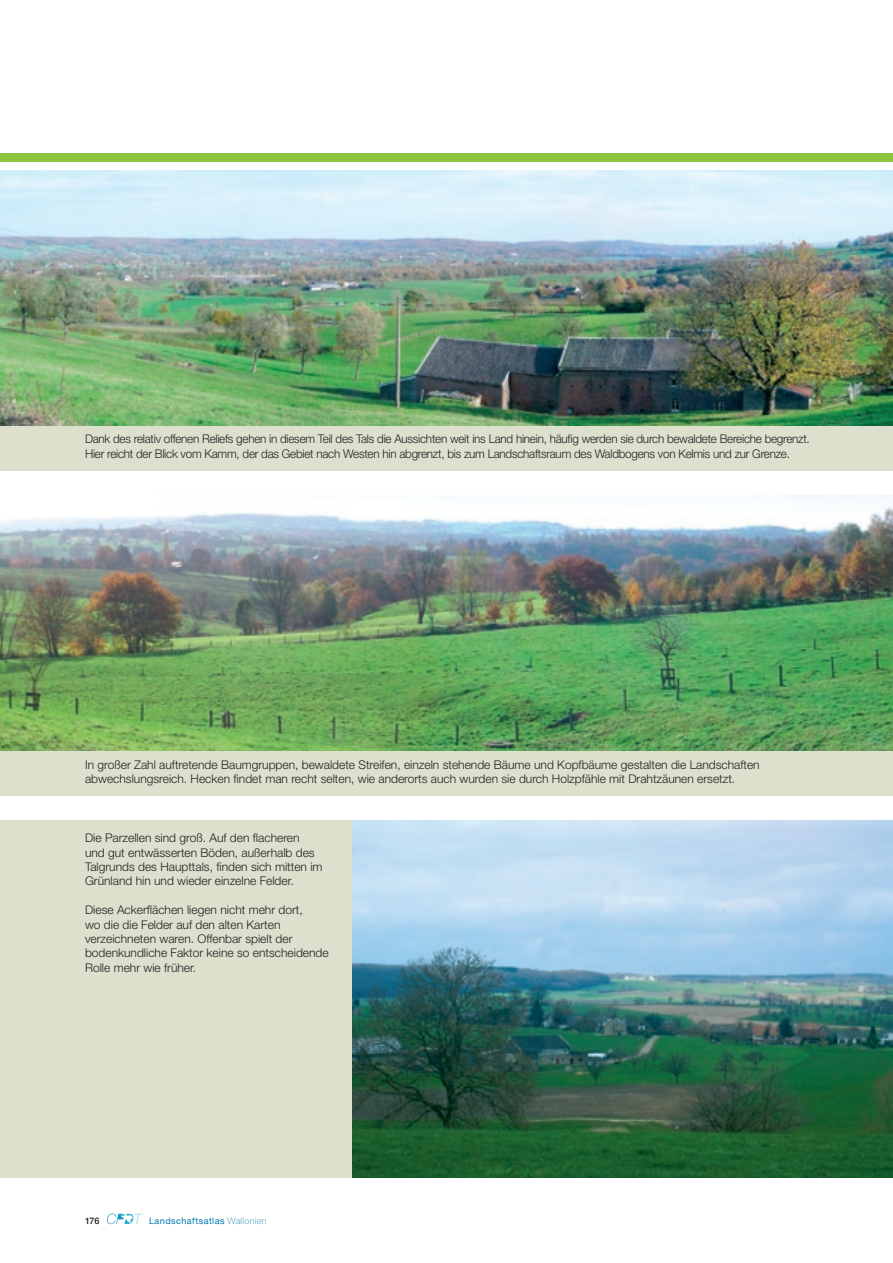
<style>
.page{position:relative;width:893px;height:1263px;background:#fff}
.page>*{position:absolute;margin:0;border:0;box-sizing:border-box;transform-origin:0 0}
.t1{font:300 12px/14.4px "Helvetica Neue";color:#231f20}
.t2{font:300 12px/14.4px "Helvetica Neue";letter-spacing:-.02em;color:#231f20}
.t3{font:9px "Helvetica Neue";letter-spacing:.05em;color:#0078ae}
.t4{font:500 9px "Helvetica Neue";color:#231f20}
.s1{font-weight:100}
</style>
<div class="page">
<div style="left:0;top:153px;width:893px;height:9px;background:#8bc63e"></div>
<div style="left:0;top:425px;width:893px;height:46px;background:#dee0ce"></div>
<div style="left:0;top:750px;width:893px;height:46px;background:#dee0ce"></div>
<div style="left:0;top:821px;width:354px;height:357px;background:#dee0ce"></div>
<svg style="left:107px;top:1213px;width:35px;height:11px"></svg>
<img style="left:0;top:495px;width:893px;height:255px">
<img style="left:353px;top:821px;width:540px;height:357px">
<img style="left:0;top:170px;width:893px;height:255px">
<p class="t2" style="left:85px;top:431px;width:726px">Dank des relativ offenen Reliefs gehen in diesem Teil des Tals die Aussichten weit ins Land hinein, häufig werden sie durch bewaldete Bereiche begrenzt.<br>Hier reicht der Blick vom Kamm, der das Gebiet nach Westen hin abgrenzt, bis zum Landschaftsraum des Waldbogens von Kelmis und zur Grenze.</p>
<p class="t1" style="left:85px;top:757px;width:676px">In großer Zahl auftretende Baumgruppen, bewaldete Streifen, einzeln stehende Bäume und Kopfbäume gestalten die Landschaften abwechslungsreich. Hecken findet man recht selten, wie anderorts auch wurden sie durch Holzpfähle mit Drahtzäunen ersetzt.</p>
<p class="t1" style="left:85px;top:830px;width:239px">Die Parzellen sind groß. Auf den flacheren<br>und gut entwässerten Böden, außerhalb des Talgrunds des Haupttals, finden sich mitten im Grünland hin und wieder einzelne Felder.</p>
<p class="t1" style="left:85px;top:902px;width:245px">Diese Ackerflächen liegen nicht mehr dort,<br>wo die die Felder auf den alten Karten verzeichneten waren. Offenbar spielt der bodenkundliche Faktor keine so entscheidende Rolle mehr wie früher.</p>
<p class="t4" style="left:85px;top:1215px;width:16px">176</p>
<p class="t3" style="left:149px;top:1215px;width:119px">Landschaftsatlas <span class="s1">Wallonien</span></p>
</div>
